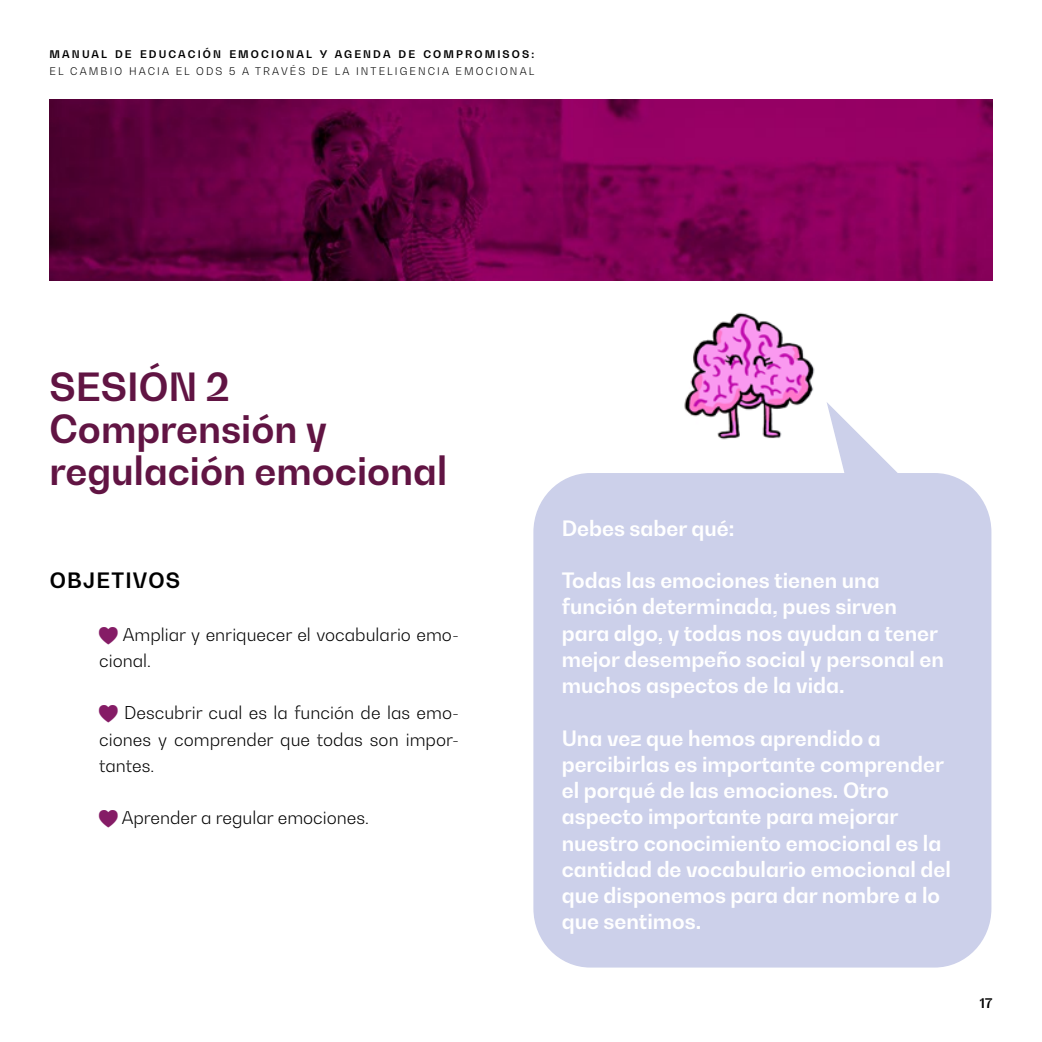
<style>
.page{position:relative;width:1042px;height:1042px;background:#fff}
.page>*{position:absolute;margin:0;border:0;box-sizing:border-box;transform-origin:0 0}
.t1{font:700 38.5px/42px "Bw Gradual";color:#611443}
.t2{font:700 21px/26.2px "Bw Gradual";color:#fff}
.t3{font:700 21px "Bw Gradual";letter-spacing:.06em;color:#000}
.t4{font:300 17.5px/26.2px "Bw Gradual";color:#000}
.t5{font:700 13.12px "Bw Gradual";color:#000}
.t6{font:300 10.5px "Bw Gradual";letter-spacing:.2em;color:#000}
.t7{font:700 10.5px "Bw Gradual";letter-spacing:.2em;color:#000}
</style>
<div class="page">
<img style="left:644px;top:280px;width:220px;height:160px">
<img style="left:50px;top:99px;width:942px;height:181px">
<div style="left:533px;top:473px;width:458px;height:494px;background:#ccd0ea;border-radius:58px"></div>
<svg style="left:826px;top:402px;width:72px;height:71px"></svg>
<p class="t7" style="left:50px;top:47px;width:486px">MANUAL DE EDUCACIÓN EMOCIONAL Y AGENDA DE COMPROMISOS:</p>
<p class="t6" style="left:50px;top:65px;width:486px">EL CAMBIO HACIA EL ODS 5 A TRAVÉS DE LA INTELIGENCIA EMOCIONAL</p>
<h1 class="t1" style="left:50px;top:364px;width:399px">SESIÓN 2<br>Comprensión y regulación emocional</h1>
<p class="t3" style="left:50px;top:566px;width:132px">OBJETIVOS</p>
<p class="t4" style="left:99px;top:621px;width:361px;text-indent:24px">Ampliar y enriquecer el vocabulario emo&shy;cional.</p>
<p class="t4" style="left:99px;top:699px;width:361px;text-align:justify;text-indent:25px">Descubrir cual es la función de las emo&shy;ciones y comprender que todas son impor&shy;tantes.</p>
<p class="t4" style="left:122px;top:804px;width:249px">Aprender a regular emociones.</p>
<p class="t2" style="left:562px;top:514px;width:174px">Debes saber qué:</p>
<p class="t2" style="left:562px;top:567px;width:384px">Todas las emociones tienen una función determinada, pues sirven para algo, y todas nos ayudan a tener mejor desempeño social y personal en muchos aspectos de la vida.</p>
<p class="t2" style="left:562px;top:724px;width:391px">Una vez que hemos aprendido a percibirlas es importante comprender el porqué de las emociones. Otro aspecto importante para mejorar nuestro conocimiento emocional es la cantidad de vocabulario emocional del que disponemos para dar nombre a lo que sentimos.</p>
<p class="t5" style="left:980px;top:995px;width:14px">17</p>
</div>
